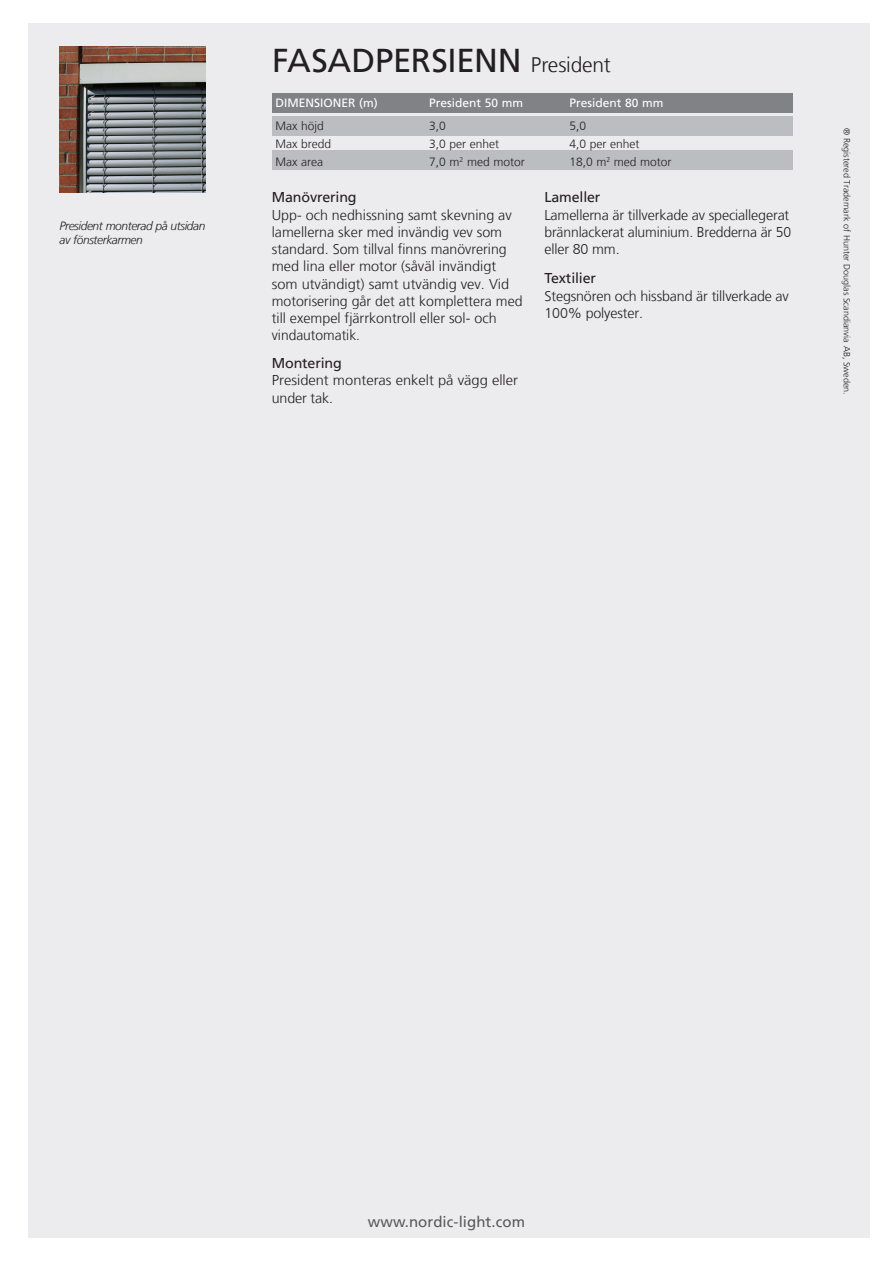
<style>
.page{position:relative;width:893px;height:1263px;background:#fff}
.page>*{position:absolute;margin:0;border:0;box-sizing:border-box;transform-origin:0 0}
.t1{font:33px "Frutiger LT";letter-spacing:-.005em;color:#231f20}
.t2{font:15px "Frutiger LT";letter-spacing:.005em;color:#57585a}
.t3{font:300 14.25px/17.2px "Frutiger LT";color:#231f20}
.t4{font:14.25px "Frutiger LT";letter-spacing:-.01em;color:#231f20}
.t5{font:300 12px "Frutiger LT";color:#231f20}
.t6{font:italic 300 12px/14.2px "Frutiger LT";letter-spacing:-.035em;color:#231f20}
.t7{font:12px "Frutiger LT";color:#fff}
.t8{font:300 9px "Frutiger LT";color:#231f20}
.s1{font-weight:300;font-size:21px}
</style>
<div class="page">
<div style="left:28px;top:23px;width:842px;height:1215px;background:#ececee"></div>
<div style="left:272px;top:94px;width:521px;height:19px;background:#808285"></div>
<div style="left:272px;top:150px;width:520px;height:19px;background:#bcbdc0"></div>
<div style="left:272px;top:117px;width:520px;height:19px;background:#bcbdc0"></div>
<img style="left:60px;top:47px;width:145px;height:145px">
<p class="t6" style="left:60px;top:219px;width:147px">President monterad på utsidan av fönsterkarmen</p>
<p class="t1" style="left:272px;top:41px;width:340px">FASADPERSIENN <span class="s1">President</span></p>
<p class="t7" style="left:275px;top:96px;width:104px">DIMENSIONER (m)</p>
<p class="t7" style="left:429px;top:96px;width:96px">President 50 mm</p>
<p class="t7" style="left:569px;top:96px;width:96px">President 80 mm</p>
<p class="t5" style="left:275px;top:119px;width:50px">Max höjd</p>
<p class="t5" style="left:429px;top:119px;width:18px">3,0</p>
<p class="t5" style="left:569px;top:119px;width:18px">5,0</p>
<p class="t5" style="left:275px;top:137px;width:57px">Max bredd</p>
<p class="t5" style="left:429px;top:137px;width:72px">3,0 per enhet</p>
<p class="t5" style="left:569px;top:137px;width:72px">4,0 per enhet</p>
<p class="t5" style="left:275px;top:155px;width:49px">Max area</p>
<p class="t5" style="left:429px;top:155px;width:97px">7,0 m<sup>2</sup> med motor</p>
<p class="t5" style="left:569px;top:155px;width:104px">18,0 m<sup>2</sup> med motor</p>
<p class="t4" style="left:272px;top:189px;width:86px">Manövrering</p>
<p class="t3" style="left:272px;top:206px;width:252px">Upp- och nedhissning samt skevning av lamellerna sker med invändig vev som standard. Som tillval finns manövrering med lina eller motor (såväl invändigt som utvändigt) samt utvändig vev. Vid motorisering går det att komplettera med till exempel fjärrkontroll eller sol- och vindautomatik.</p>
<p class="t4" style="left:272px;top:355px;width:72px">Montering</p>
<p class="t3" style="left:272px;top:372px;width:248px">President monteras enkelt på vägg eller under tak.</p>
<p class="t4" style="left:544px;top:189px;width:58px">Lameller</p>
<p class="t3" style="left:544px;top:206px;width:248px">Lamellerna är tillverkade av speciallegerat brännlackerat aluminium. Bredderna är 50 eller 80 mm.</p>
<p class="t4" style="left:544px;top:270px;width:53px">Textilier</p>
<p class="t3" style="left:544px;top:287px;width:246px">Stegsnören och hissband är tillverkade av<br>100% polyester.</p>
<p class="t8" style="left:852px;top:128px;width:269px;rotate:90deg">® Registered Trademark of Hunter Douglas Scandianvia AB, Sweden.</p>
<p class="t2" style="left:368px;top:1213px;width:159px">www.nordic-light.com</p>
</div>
